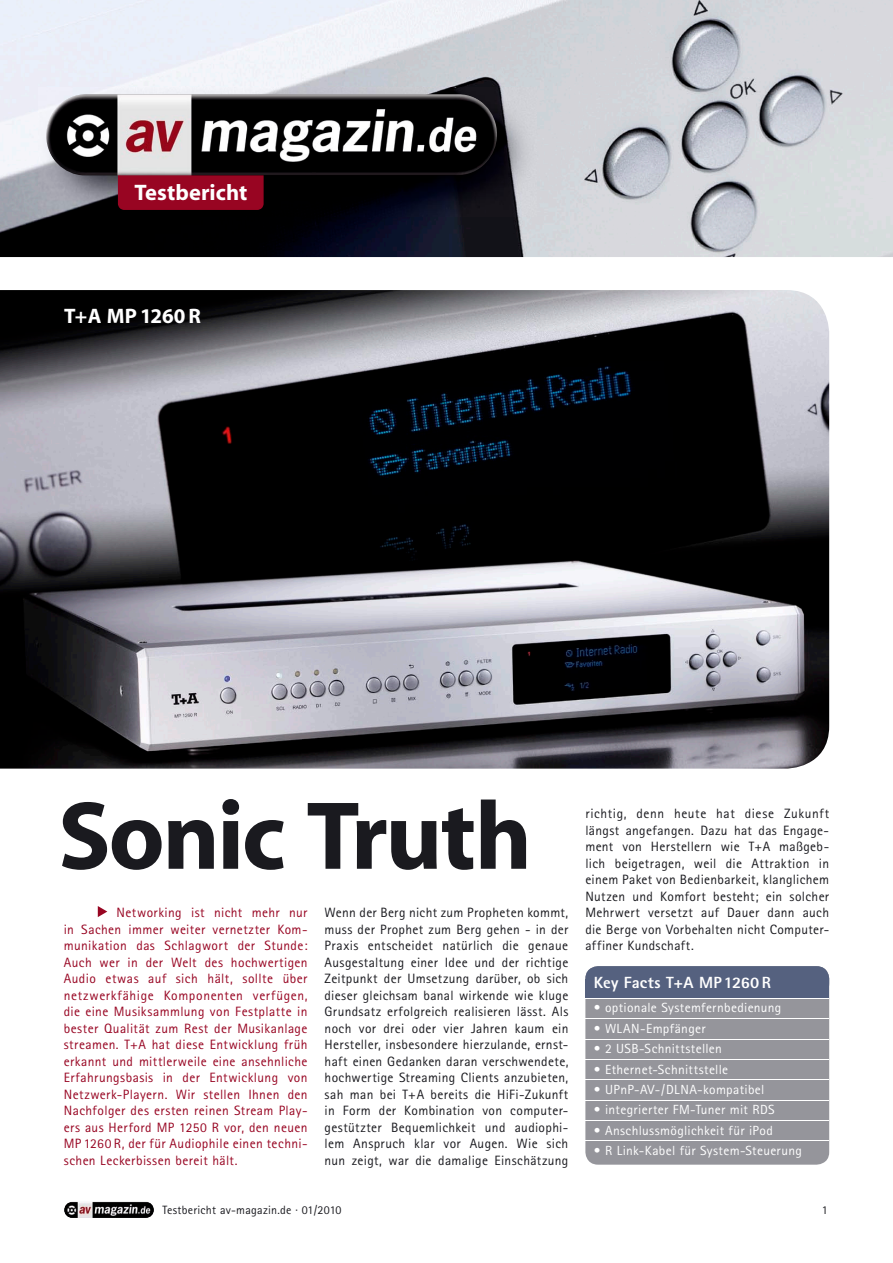
<style>
.page{position:relative;width:893px;height:1263px;background:#fff}
.page>*{position:absolute;margin:0;border:0;box-sizing:border-box;transform-origin:0 0}
.t1{font:700 97.5px "Myriad";letter-spacing:-.025em;color:#1a1a1f}
.t2{font:700 22.5px "Myriad";letter-spacing:.005em;color:#fff}
.t3{font:700 21px "Myriad";letter-spacing:.005em;color:#fff}
.t4{font:800 16.2px "Rotis Sans Serif";letter-spacing:.005em;color:#fff}
.t5{font:13.5px/16.5px "Rotis Sans Serif";letter-spacing:.025em;color:#1a1a1f;text-align:justify}
.t6{font:13.5px/16.5px "Rotis Sans Serif";letter-spacing:.025em;color:#980522;text-align:justify}
.t7{font:13.2px "Rotis Sans Serif";letter-spacing:.025em;color:#fff}
.t8{font:12px "Rotis Sans Serif";letter-spacing:.02em;color:#1a1a1f}
</style>
<div class="page">
<img style="left:0;top:0;width:893px;height:257px">
<img style="left:0;top:290px;width:829px;height:479px">
<img style="left:39px;top:88px;width:498px;height:129px">
<svg style="left:50px;top:175px;width:442px;height:35px;background:#441523"></svg>
<img style="left:46px;top:94px;width:451px;height:81px">
<svg style="left:98px;top:906px;width:9px;height:11px"></svg>
<div style="left:585px;top:966px;width:244px;height:199px;background:#95959b;border-radius:13px"></div>
<div style="left:585px;top:966px;width:244px;height:30px;background:#55617f;border-radius:13px"></div>
<div style="left:585px;top:979px;width:244px;height:19px;background:#55617f"></div>
<hr style="left:585px;top:998px;width:244px;height:1px;background:#fff">
<hr style="left:585px;top:1018px;width:244px;height:1px;background:#fff">
<hr style="left:585px;top:1039px;width:244px;height:1px;background:#fff">
<hr style="left:585px;top:1059px;width:244px;height:1px;background:#fff">
<hr style="left:585px;top:1079px;width:244px;height:1px;background:#fff">
<hr style="left:585px;top:1100px;width:244px;height:1px;background:#fff">
<hr style="left:585px;top:1120px;width:244px;height:1px;background:#fff">
<hr style="left:585px;top:1140px;width:244px;height:1px;background:#fff">
<img style="left:64px;top:1202px;width:90px;height:16px">
<h2 class="t2" style="left:135px;top:181px;width:114px">Testbericht</h2>
<h3 class="t3" style="left:64px;top:305px;width:139px">T+A MP 1260 R</h3>
<h1 class="t1" style="left:58px;top:786px;width:475px">Sonic Truth</h1>
<p class="t5" style="left:325px;top:904px;width:245px">Wenn der Berg nicht zum Propheten kommt, muss der Prophet zum Berg gehen - in der Praxis entscheidet natürlich die genaue Ausgestaltung einer Idee und der richtige Zeitpunkt der Umsetzung darüber, ob sich dieser gleichsam banal wirkende wie kluge Grundsatz erfolgreich realisieren lässt. Als noch vor drei oder vier Jahren kaum ein Hersteller, insbesondere hierzulande, ernst&shy;haft einen Gedanken daran verschwendete, hochwertige Streaming Clients anzubieten, sah man bei T+A bereits die HiFi-Zukunft in Form der Kombination von computer&shy;gestützter Bequemlichkeit und audiophi&shy;lem Anspruch klar vor Augen. Wie sich nun zeigt, war die damalige Einschätzung</p>
<p class="t6" style="left:64px;top:904px;width:245px;text-indent:53px">Networking ist nicht mehr nur in Sachen immer weiter vernetzter Kom&shy;munikation das Schlagwort der Stunde:<br>Auch wer in der Welt des hochwertigen Audio etwas auf sich hält, sollte über netzwerkfähige Komponenten verfügen, die eine Musiksammlung von Festplatte in bester Qualität zum Rest der Musikanlage streamen. T+A hat diese Entwicklung früh erkannt und mittlerweile eine ansehnliche Erfahrungsbasis in der Entwicklung von Netzwerk-Playern. Wir stellen Ihnen den Nachfolger des ersten reinen Stream Play&shy;ers aus Herford MP 1250 R vor, den neuen MP 1260 R, der für Audiophile einen techni&shy;schen Leckerbissen bereit hält.</p>
<p class="t5" style="left:585px;top:805px;width:245px">richtig, denn heute hat diese Zukunft längst angefangen. Dazu hat das Engage&shy;ment von Herstellern wie T+A maßgeb&shy;lich beigetragen, weil die Attraktion in einem Paket von Bedienbarkeit, klanglichem Nutzen und Komfort besteht; ein solcher Mehrwert versetzt auf Dauer dann auch die Berge von Vorbehalten nicht Computer&shy;affiner Kundschaft.</p>
<p class="t4" style="left:594px;top:972px;width:178px">Key Facts T+A MP 1260 R</p>
<p class="t7" style="left:594px;top:1000px;width:189px">• optionale Systemfernbedienung</p>
<p class="t7" style="left:594px;top:1020px;width:113px">• WLAN-Empfänger</p>
<p class="t7" style="left:594px;top:1041px;width:130px">• 2 USB-Schnittstellen</p>
<p class="t7" style="left:594px;top:1061px;width:136px">• Ethernet-Schnittstelle</p>
<p class="t7" style="left:594px;top:1082px;width:172px">• UPnP-AV-/DLNA-kompatibel</p>
<p class="t7" style="left:594px;top:1102px;width:182px">• integrierter FM-Tuner mit RDS</p>
<p class="t7" style="left:594px;top:1122px;width:180px">• Anschlussmöglichkeit für iPod</p>
<p class="t7" style="left:594px;top:1143px;width:209px">• R Link-Kabel für System-Steuerung</p>
<p class="t8" style="left:162px;top:1203px;width:181px">Testbericht av-magazin.de · 01/2010</p>
<p class="t8" style="left:822px;top:1203px;width:7px">1</p>
</div>
